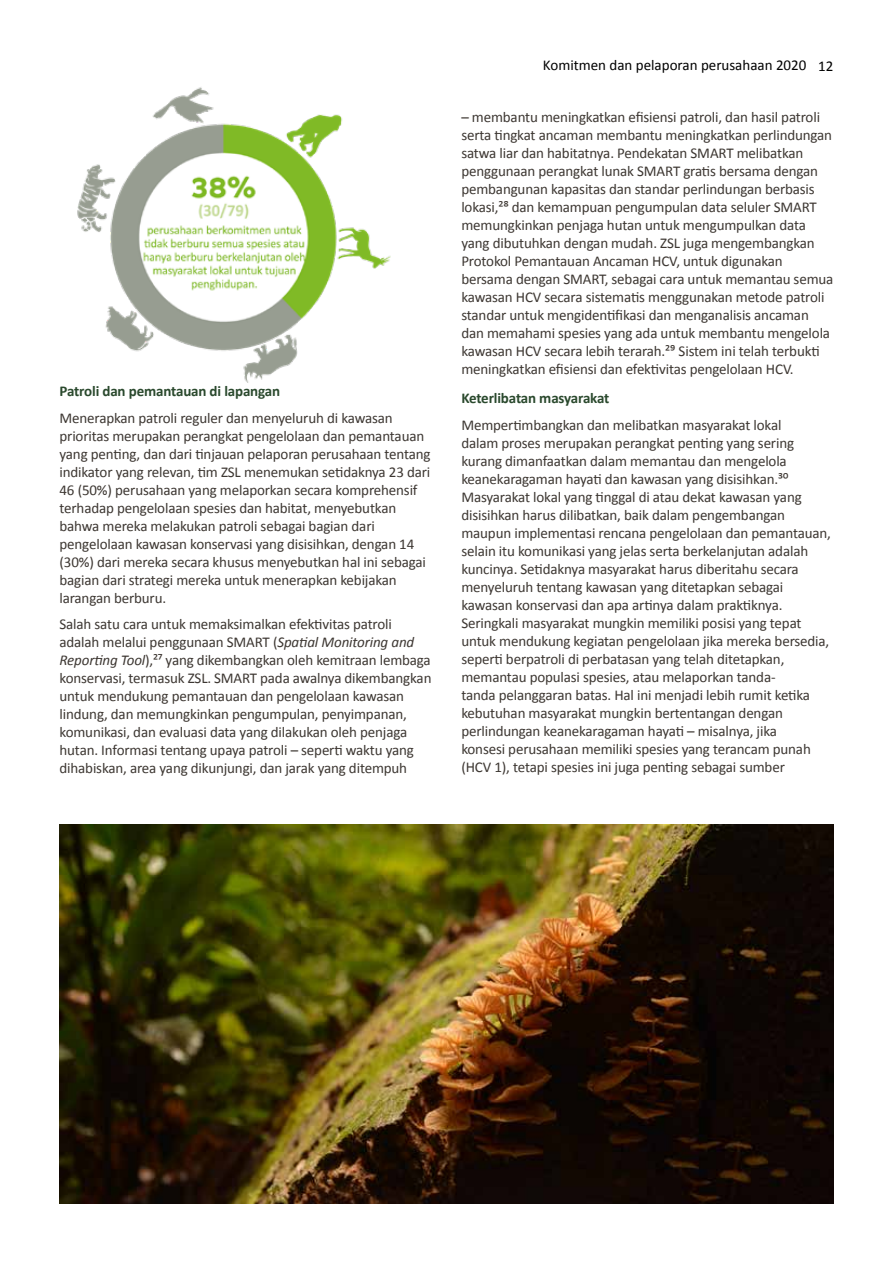
<style>
.page{position:relative;width:893px;height:1263px;background:#fff}
.page>*{position:absolute;margin:0;border:0;box-sizing:border-box;transform-origin:0 0}
.t1{font:15px/18px "Calibri";letter-spacing:-.01em;color:#3d3732}
.t2{font:700 15px "Calibri";letter-spacing:-.01em;color:#2a492d}
.t3{font:15px "Calibri";color:#000}
.s1{font-style:italic}
</style>
<div class="page">
<img style="left:60px;top:825px;width:773px;height:378px">
<img style="left:77px;top:87px;width:314px;height:296px">
<p class="t2" style="left:60px;top:381px;width:222px">Patroli dan pemantauan di lapangan</p>
<p class="t1" style="left:60px;top:408px;width:373px">Menerapkan patroli reguler dan menyeluruh di kawasan prioritas merupakan perangkat pengelolaan dan pemantauan yang penting, dan dari tinjauan pelaporan perusahaan tentang indikator yang relevan, tim ZSL menemukan setidaknya 23 dari 46 (50%) perusahaan yang melaporkan secara komprehensif terhadap pengelolaan spesies dan habitat, menyebutkan bahwa mereka melakukan patroli sebagai bagian dari pengelolaan kawasan konservasi yang disisihkan, dengan 14 (30%) dari mereka secara khusus menyebutkan hal ini sebagai bagian dari strategi mereka untuk menerapkan kebijakan larangan berburu.</p>
<p class="t1" style="left:60px;top:615px;width:373px">Salah satu cara untuk memaksimalkan efektivitas patroli adalah melalui penggunaan SMART (<span class="s1">Spatial Monitoring and Reporting Tool</span>),²⁷ yang dikembangkan oleh kemitraan lembaga konservasi, termasuk ZSL. SMART pada awalnya dikembangkan untuk mendukung pemantauan dan pengelolaan kawasan lindung, dan memungkinkan pengumpulan, penyimpanan, komunikasi, dan evaluasi data yang dilakukan oleh penjaga hutan. Informasi tentang upaya patroli – seperti waktu yang dihabiskan, area yang dikunjungi, dan jarak yang ditempuh</p>
<p class="t3" style="left:543px;top:56px;width:292px">Komitmen dan pelaporan perusahaan 2020 12</p>
<p class="t1" style="left:461px;top:107px;width:374px">– membantu meningkatkan efisiensi patroli, dan hasil patroli serta tingkat ancaman membantu meningkatkan perlindungan satwa liar dan habitatnya. Pendekatan SMART melibatkan penggunaan perangkat lunak SMART gratis bersama dengan pembangunan kapasitas dan standar perlindungan berbasis lokasi,²⁸ dan kemampuan pengumpulan data seluler SMART memungkinkan penjaga hutan untuk mengumpulkan data yang dibutuhkan dengan mudah. ZSL juga mengembangkan Protokol Pemantauan Ancaman HCV, untuk digunakan bersama dengan SMART, sebagai cara untuk memantau semua kawasan HCV secara sistematis menggunakan metode patroli standar untuk mengidentifikasi dan menganalisis ancaman dan memahami spesies yang ada untuk membantu mengelola kawasan HCV secara lebih terarah.²⁹ Sistem ini telah terbukti meningkatkan efisiensi dan efektivitas pengelolaan HCV.</p>
<p class="t2" style="left:461px;top:388px;width:150px">Keterlibatan masyarakat</p>
<p class="t1" style="left:461px;top:415px;width:371px">Mempertimbangkan dan melibatkan masyarakat lokal<br>dalam proses merupakan perangkat penting yang sering kurang dimanfaatkan dalam memantau dan mengelola keanekaragaman hayati dan kawasan yang disisihkan.³⁰<br>Masyarakat lokal yang tinggal di atau dekat kawasan yang disisihkan harus dilibatkan, baik dalam pengembangan maupun implementasi rencana pengelolaan dan pemantauan, selain itu komunikasi yang jelas serta berkelanjutan adalah kuncinya. Setidaknya masyarakat harus diberitahu secara menyeluruh tentang kawasan yang ditetapkan sebagai kawasan konservasi dan apa artinya dalam praktiknya.<br>Seringkali masyarakat mungkin memiliki posisi yang tepat untuk mendukung kegiatan pengelolaan jika mereka bersedia, seperti berpatroli di perbatasan yang telah ditetapkan, memantau populasi spesies, atau melaporkan tanda-<br>tanda pelanggaran batas. Hal ini menjadi lebih rumit ketika kebutuhan masyarakat mungkin bertentangan dengan perlindungan keanekaragaman hayati – misalnya, jika<br>konsesi perusahaan memiliki spesies yang terancam punah (HCV 1), tetapi spesies ini juga penting sebagai sumber</p>
</div>
